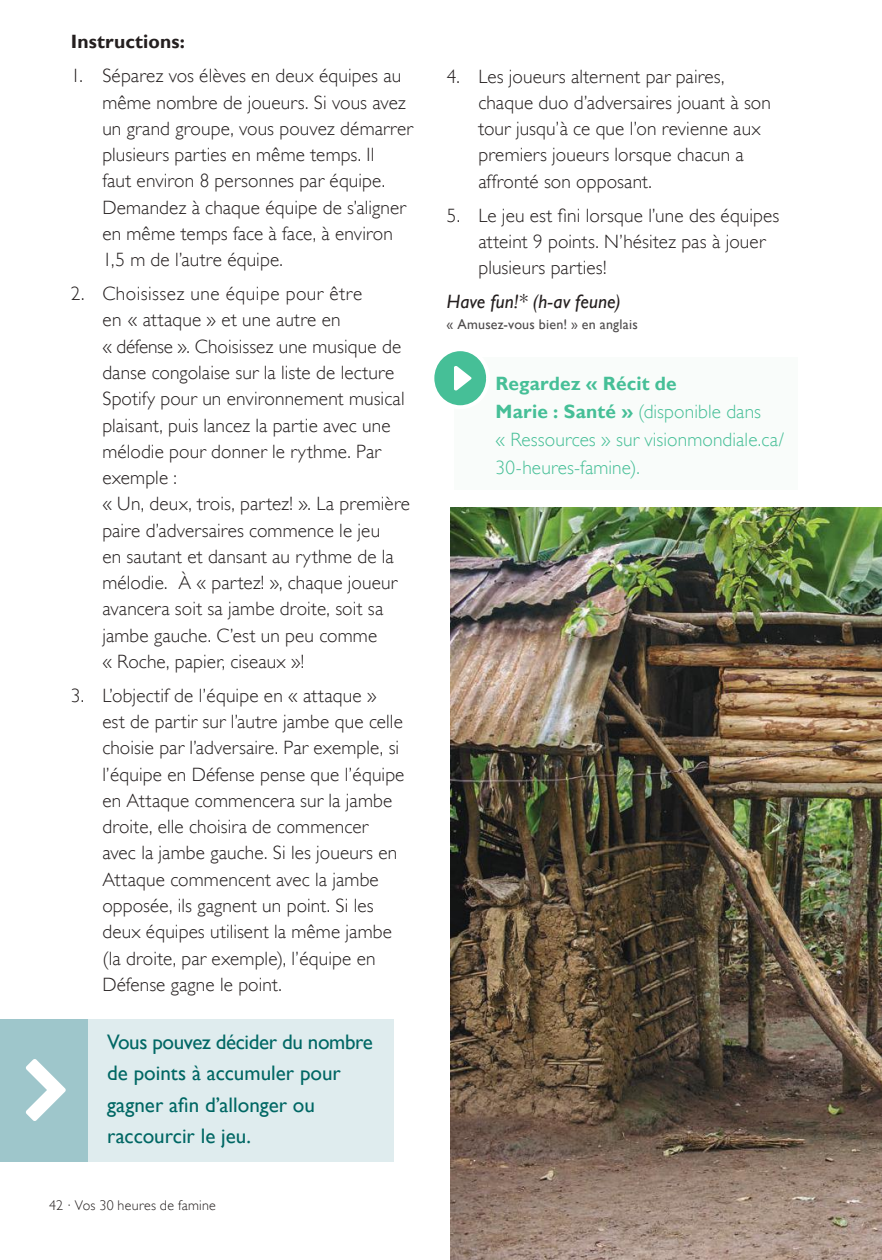
<style>
.page{position:relative;width:882px;height:1260px;background:#fff}
.page>*{position:absolute;margin:0;border:0;box-sizing:border-box;transform-origin:0 0}
.t1{font:21px/31.5px "Gill Sans";color:#006764}
.t2{font:300 19.25px/26.2px "Gill Sans";letter-spacing:.01em;color:#241f1f}
.t3{font:300 19.25px/28px "Gill Sans";letter-spacing:.005em;color:#46bf97}
.t4{font:italic 19.25px "Gill Sans";color:#241f1f}
.t5{font:700 19.25px "Gill Sans";letter-spacing:.01em;color:#241f1f}
.t6{font:14px "Gill Sans";letter-spacing:.015em;color:#4e4b4c}
.t7{font:300 14px "Gill Sans";letter-spacing:.02em;color:#241f1f}
.s1{font-weight:700}
</style>
<div class="page">
<img style="left:450px;top:508px;width:432px;height:752px">
<div style="left:0;top:1019px;width:393px;height:142px;background:#dfecee"></div>
<div style="left:0;top:1019px;width:87px;height:142px;background:#9ec6cb"></div>
<svg style="left:26px;top:1059px;width:40px;height:62px"></svg>
<div style="left:454px;top:357px;width:344px;height:133px;background:#f9fcfa"></div>
<svg style="left:430px;top:347px;width:60px;height:62px;fill:#46bf97"></svg>
<svg style="left:454px;top:366px;width:17px;height:24px"></svg>
<p class="t5" style="left:71px;top:30px;width:116px">Instructions:</p>
<p class="t2" style="left:102px;top:63px;width:312px;text-indent:-31px">1. Séparez vos élèves en deux équipes au même nombre de joueurs. Si vous avez un grand groupe, vous pouvez démarrer plusieurs parties en même temps. Il<br>faut environ 8 personnes par équipe.<br>Demandez à chaque équipe de s’aligner en même temps face à face, à environ 1,5 m de l’autre équipe.</p>
<p class="t2" style="left:102px;top:281px;width:309px;text-indent:-31px">2. Choisissez une équipe pour être<br>en « attaque » et une autre en<br>« défense ». Choisissez une musique de danse congolaise sur la liste de lecture Spotify pour un environnement musical plaisant, puis lancez la partie avec une mélodie pour donner le rythme. Par exemple :<br>« Un, deux, trois, partez! ». La première paire d’adversaires commence le jeu<br>en sautant et dansant au rythme de la mélodie. À « partez! », chaque joueur avancera soit sa jambe droite, soit sa jambe gauche. C’est un peu comme<br>« Roche, papier, ciseaux »!</p>
<p class="t2" style="left:102px;top:682px;width:304px;text-indent:-31px">3. L’objectif de l’équipe en « attaque »<br>est de partir sur l’autre jambe que celle choisie par l’adversaire. Par exemple, si l’équipe en Défense pense que l’équipe en Attaque commencera sur la jambe droite, elle choisira de commencer avec la jambe gauche. Si les joueurs en Attaque commencent avec la jambe opposée, ils gagnent un point. Si les deux équipes utilisent la même jambe (la droite, par exemple), l’équipe en Défense gagne le point.</p>
<p class="t1" style="left:107px;top:1026px;width:267px">Vous pouvez décider du nombre de points à accumuler pour gagner afin d’allonger ou raccourcir le jeu.</p>
<p class="t7" style="left:49px;top:1197px;width:168px">42 ∙ Vos 30 heures de famine</p>
<p class="t2" style="left:478px;top:63px;width:294px;text-indent:-31px">4. Les joueurs alternent par paires, chaque duo d’adversaires jouant à son tour jusqu’à ce que l’on revienne aux premiers joueurs lorsque chacun a affronté son opposant.</p>
<p class="t2" style="left:478px;top:202px;width:302px;text-indent:-31px">5. Le jeu est fini lorsque l’une des équipes atteint 9 points. N’hésitez pas à jouer plusieurs parties!</p>
<p class="t4" style="left:447px;top:291px;width:175px">Have fun!* (h-av feune)</p>
<p class="t6" style="left:447px;top:316px;width:193px">« Amusez-vous bien! » en anglais</p>
<p class="t3" style="left:496px;top:369px;width:290px"><span class="s1">Regardez « Récit de<br>Marie : Santé »</span> (disponible dans<br>« Ressources » sur visionmondiale.ca/<br>30-heures-famine).</p>
</div>
